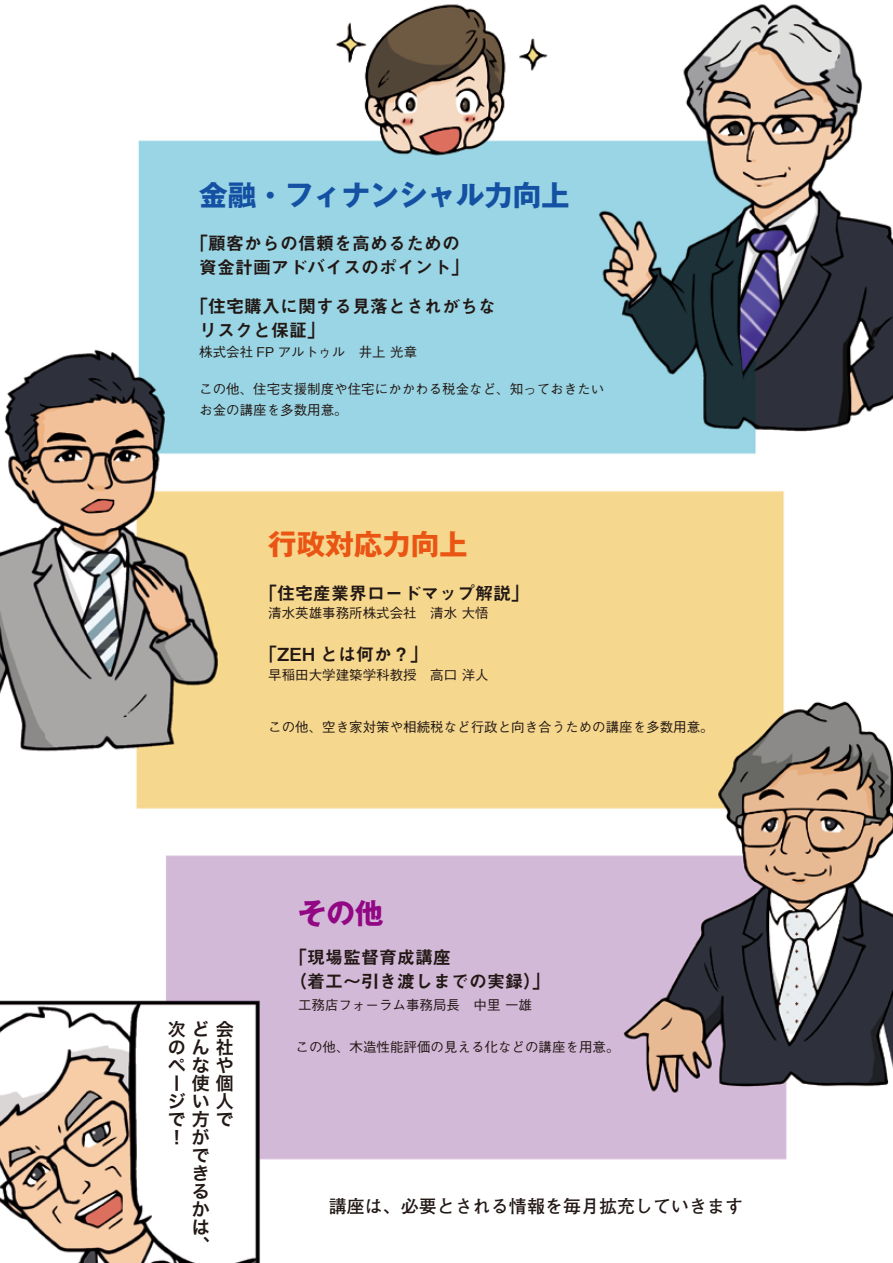
<style>
.page{position:relative;width:893px;height:1263px;background:#fff}
.page>*{position:absolute;margin:0;border:0;box-sizing:border-box;transform-origin:0 0}
.t1{font:700 28.5px "Gothic MB101 Pro";color:#1551a3}
.t2{font:700 28.5px "Gothic MB101 Pro";color:#ea5514}
.t3{font:700 28.5px "Gothic MB101 Pro";color:#920783}
.t4{font:18px/24px "Midashi Go Pro MB31";color:#221815}
.t5{font:18px/18px "Hira Kaku Pro N W6";color:#221815}
.t6{font:700 18px "Futo Go B101 Pro";color:#221815}
.t7{font:500 13.5px/21px "Gothic BBB Pro";color:#221815}
</style>
<div class="page">
<img style="left:0;top:4px;width:893px;height:1259px">
<h1 class="t1" style="left:199px;top:172px;width:372px">金融・フィナンシャル力向上</h1>
<h2 class="t4" style="left:190px;top:229px;width:281px;text-align:center">「顧客からの信頼を高めるための資金計画アドバイスのポイント」</h2>
<h2 class="t4" style="left:199px;top:292px;width:298px;text-indent:-9px">「住宅購入に関する見落とされがちなリスクと保証」</h2>
<p class="t7" style="left:199px;top:340px;width:219px">株式会社 FP アルトゥル　井上 光章</p>
<p class="t7" style="left:199px;top:377px;width:406px">この他、住宅支援制度や住宅にかかわる税金など、知っておきたいお金の講座を多数用意。</p>
<h1 class="t2" style="left:268px;top:520px;width:201px">行政対応力向上</h1>
<h2 class="t4" style="left:259px;top:579px;width:271px">「住宅産業界ロードマップ解説」</h2>
<p class="t7" style="left:268px;top:601px;width:222px">清水英雄事務所株式会社　清水 大悟</p>
<h2 class="t4" style="left:259px;top:640px;width:170px">「ZEH とは何か？」</h2>
<p class="t7" style="left:268px;top:663px;width:222px">早稲田大学建築学科教授　高口 洋人</p>
<p class="t7" style="left:268px;top:715px;width:447px">この他、空き家対策や相続税など行政と向き合うための講座を多数用意。</p>
<h1 class="t3" style="left:298px;top:890px;width:87px">その他</h1>
<h2 class="t5" style="left:168px;top:1019px;width:67px">次ど会のん社ペなやー<br>ジい人で方で！</h2>
<h2 class="t5" style="left:192px;top:1073px;width:42px">使個</h2>
<h2 class="t5" style="left:192px;top:1127px;width:19px;text-align:justify">ができるかは、</h2>
<h2 class="t4" style="left:289px;top:943px;width:262px">「現場監督育成講座<br>（着工～引き渡しまでの実録）」</h2>
<p class="t7" style="left:298px;top:992px;width:235px">工務店フォーラム事務局長　中里 一雄</p>
<p class="t7" style="left:295px;top:1035px;width:326px">この他、木造性能評価の見える化などの講座を用意。</p>
<h2 class="t6" style="left:329px;top:1192px;width:415px">講座は、必要とされる情報を毎月拡充していきます</h2>
</div>
